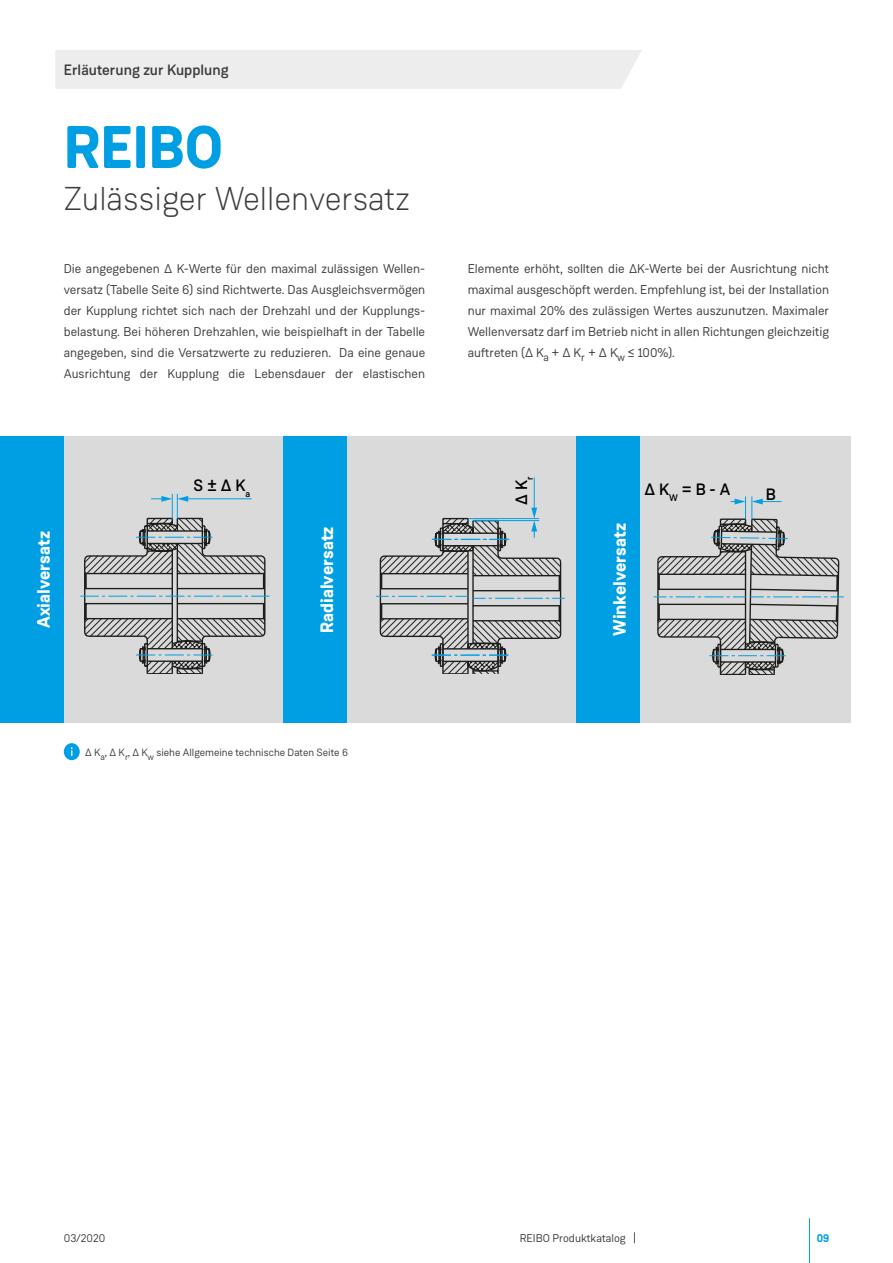
<style>
.page{position:relative;width:893px;height:1263px;background:#fff}
.page>*{position:absolute;margin:0;border:0;box-sizing:border-box;transform-origin:0 0}
.t1{font:700 60px "Weissenhof Grotesk";color:#009fe3}
.t2{font:300 33px "Weissenhof Grotesk";color:#3c3c3b}
.t3{font:700 18px "Weissenhof Grotesk";color:#fff}
.t4{font:500 16.5px "Weissenhof Grotesk";color:#000}
.t5{font:500 15px "Weissenhof Grotesk";color:#3c3c3b}
.t6{font:12.75px/21px "Weissenhof Grotesk";color:#3c3c3b;text-align:justify}
.t7{font:11.25px "Weissenhof Grotesk";color:#3c3c3b}
.t8{font:700 11.25px "Weissenhof Grotesk";color:#009fe3}
.t9{font:10.5px "Weissenhof Grotesk";color:#3c3c3b}
</style>
<div class="page">
<hr style="left:809px;top:1218px;width:1px;height:45px;background:#009fe3">
<svg style="left:64px;top:743px;width:16px;height:17px"></svg>
<div style="left:0;top:436px;width:850px;height:287px;background:#dadada"></div>
<div style="left:0;top:436px;width:64px;height:287px;background:#009fe3"></div>
<div style="left:283px;top:436px;width:64px;height:287px;background:#009fe3"></div>
<div style="left:576px;top:436px;width:64px;height:287px;background:#009fe3"></div>
<svg style="left:80px;top:494px;width:189px;height:180px"></svg>
<hr style="left:872px;top:560px;width:1px;height:36px;background:#1d1d1b">
<hr style="left:534px;top:477px;width:1px;height:33px;background:#009fe3">
<svg style="left:376px;top:508px;width:189px;height:166px"></svg>
<svg style="left:654px;top:496px;width:190px;height:179px"></svg>
<div style="left:55px;top:50px;width:587px;height:39px;background:#ededed"></div>
<p class="t5" style="left:64px;top:61px;width:166px">Erläuterung zur Kupplung</p>
<h1 class="t1" style="left:64px;top:109px;width:161px">REIBO</h1>
<h2 class="t2" style="left:64px;top:179px;width:348px">Zulässiger Wellenversatz</h2>
<p class="t6" style="left:64px;top:258px;width:363px">Die angegebenen ∆ K-Werte für den maximal zulässigen Wellen&shy;versatz (Tabelle Seite 6) sind Richtwerte. Das Ausgleichsvermögen der Kupplung richtet sich nach der Drehzahl und der Kupplungs&shy;belastung. Bei höheren Drehzahlen, wie beispielhaft in der Tabelle angegeben, sind die Versatzwerte zu reduzieren. Da eine genaue Ausrichtung der Kupplung die Lebensdauer der elastischen</p>
<p class="t6" style="left:468px;top:258px;width:363px">Elemente erhöht, sollten die ∆K-Werte bei der Ausrichtung nicht maximal ausgeschöpft werden. Empfehlung ist, bei der Installation nur maximal 20% des zulässigen Wertes auszunutzen. Maximaler Wellenversatz darf im Betrieb nicht in allen Richtungen gleichzeitig auftreten (∆ K<sub>a</sub> + ∆ K<sub>r</sub> + ∆ K<sub>w</sub> ≤ 100%).</p>
<p class="t4" style="left:193px;top:475px;width:58px">S ± ∆ K<sub>a</sub></p>
<p class="t4" style="left:511px;top:505px;width:30px;rotate:-90deg">∆ K<sub>r</sub></p>
<p class="t4" style="left:644px;top:479px;width:87px">∆ K<sub>W</sub> = B - A</p>
<p class="t4" style="left:766px;top:484px;width:12px">B</p>
<h3 class="t3" style="left:32px;top:628px;width:99px;rotate:-90deg">Axialversatz</h3>
<h3 class="t3" style="left:315px;top:633px;width:108px;rotate:-90deg">Radialversatz</h3>
<h3 class="t3" style="left:608px;top:636px;width:114px;rotate:-90deg">Winkelversatz</h3>
<p class="t9" style="left:85px;top:746px;width:264px">Δ K<sub>a</sub>, Δ K<sub>r</sub>, Δ K<sub>w</sub> siehe Allgemeine technische Daten Seite 6</p>
<p class="t7" style="left:64px;top:1231px;width:43px">03/2020</p>
<p class="t7" style="left:520px;top:1231px;width:107px">REIBO Produktkatalog</p>
<p class="t8" style="left:817px;top:1231px;width:14px">09</p>
</div>
